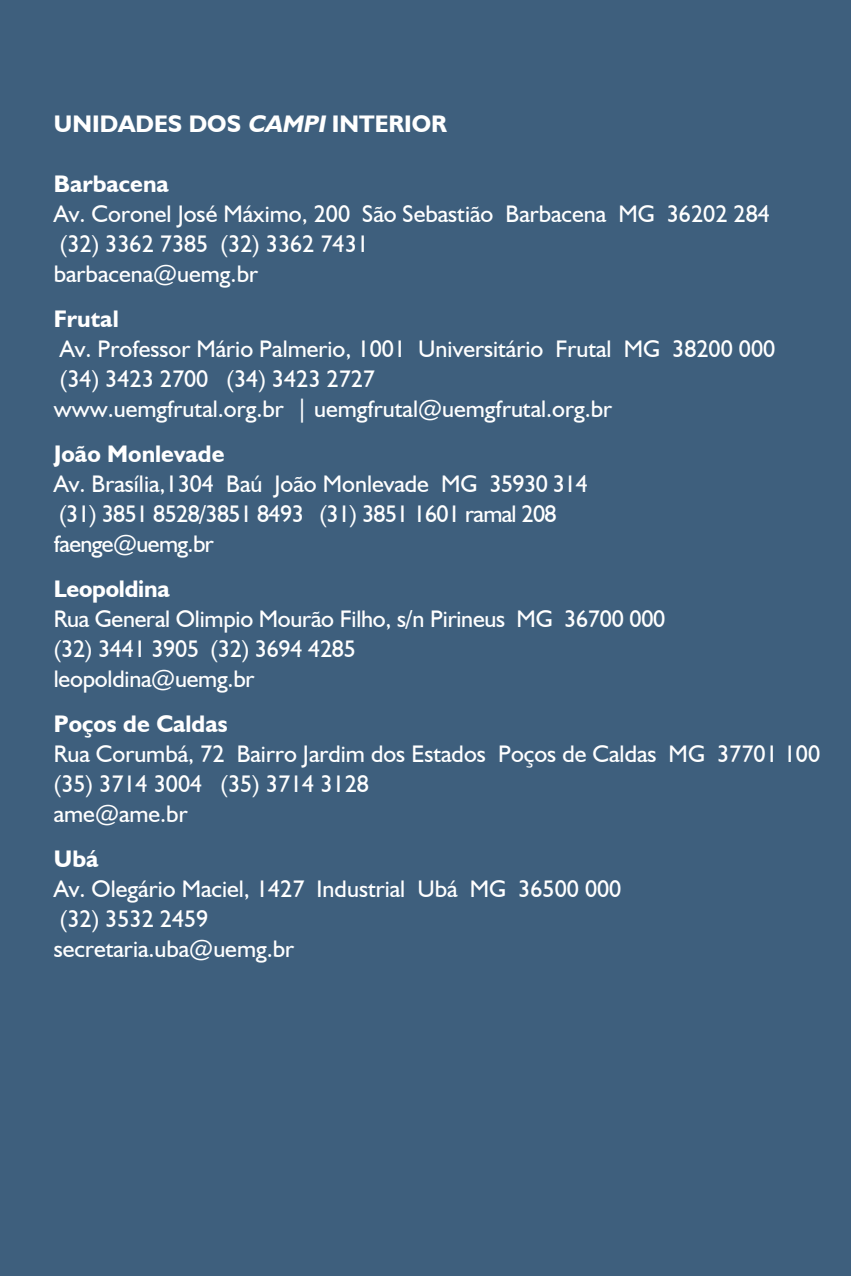
<style>
.page{position:relative;width:851px;height:1276px;background:#fff}
.page>*{position:absolute;margin:0;border:0;box-sizing:border-box;transform-origin:0 0}
.t1{font:24px/30px "Humanist 521 BT";color:#fff}
.t2{font:24px/30px "Humanist 521 BT";letter-spacing:-.025em;color:#fff}
.t3{font:700 24px "Humanist 521 BT";color:#fff}
.s1{font-style:italic}
</style>
<div class="page">
<div style="left:0;top:0;width:850px;height:1276px;background:#3e5f7d"></div>
<p class="t3" style="left:54px;top:109px;width:394px">UNIDADES DOS <span class="s1">CAMPI</span> INTERIOR</p>
<p class="t3" style="left:54px;top:169px;width:117px">Barbacena</p>
<p class="t1" style="left:54px;top:198px;width:717px">Av. Coronel José Máximo, 200 São Sebastião Barbacena MG 36202 284 (32) 3362 7385 (32) 3362 7431<br>barbacena@uemg.br</p>
<p class="t3" style="left:54px;top:304px;width:66px">Frutal</p>
<p class="t1" style="left:54px;top:333px;width:723px">Av. Professor Mário Palmerio, 1001 Universitário Frutal MG 38200 000 (34) 3423 2700 (34) 3423 2727<br>www.uemgfrutal.org.br | uemgfrutal@uemgfrutal.org.br</p>
<p class="t3" style="left:54px;top:439px;width:172px">João Monlevade</p>
<p class="t2" style="left:54px;top:468px;width:535px">Av. Brasília,1304 Baú João Monlevade MG 35930 314 (31) 3851 8528/3851 8493 (31) 3851 1601 ramal 208 faenge@uemg.br</p>
<p class="t3" style="left:54px;top:574px;width:117px">Leopoldina</p>
<p class="t1" style="left:54px;top:603px;width:613px">Rua General Olimpio Mourão Filho, s/n Pirineus MG 36700 000 (32) 3441 3905 (32) 3694 4285<br>leopoldina@uemg.br</p>
<p class="t3" style="left:54px;top:709px;width:175px">Poços de Caldas</p>
<p class="t1" style="left:54px;top:738px;width:767px">Rua Corumbá, 72 Bairro Jardim dos Estados Poços de Caldas MG 37701 100 (35) 3714 3004 (35) 3714 3128<br>ame@ame.br</p>
<p class="t3" style="left:54px;top:844px;width:46px">Ubá</p>
<p class="t1" style="left:54px;top:873px;width:569px">Av. Olegário Maciel, 1427 Industrial Ubá MG 36500 000 (32) 3532 2459<br>secretaria.uba@uemg.br</p>
</div>
